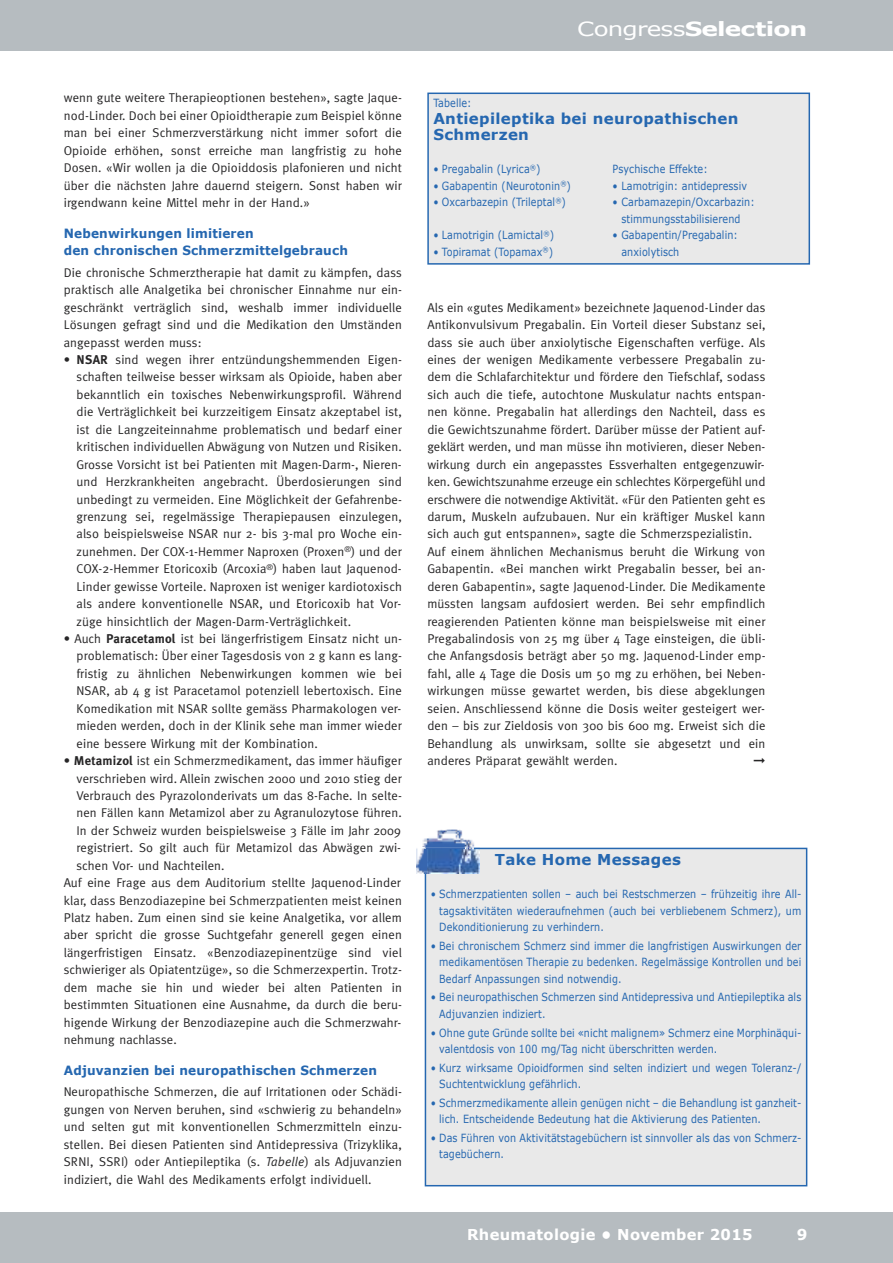
<style>
.page{position:relative;width:893px;height:1263px;background:#fff}
.page>*{position:absolute;margin:0;border:0;box-sizing:border-box;transform-origin:0 0}
.t1{font:700 19.5px "Verdana";letter-spacing:-.035em;color:#fff;scale:1.28 1}
.t2{font:700 15px/16.5px "Verdana";letter-spacing:.02em;color:#2567b0}
.t3{font:700 15px "Verdana";letter-spacing:.02em;color:#fff}
.t4{font:12.75px/17.4px "Meta Plus";letter-spacing:.01em;color:#272627;text-align:justify}
.t5{font:700 12.75px/17.4px "Verdana";letter-spacing:.015em;color:#2567b0;scale:.95 1}
.t6{font:11.25px/16.5px "Verdana";letter-spacing:.015em;color:#2567b0;scale:.85 1}
.s1{font-weight:700}
.s2{font-family:"Meta Plus Normal";font-style:italic}
.s3{font-weight:400}
.s4{color:#e9e9e9}
</style>
<div class="page">
<div style="left:0;top:0;width:893px;height:51px;background:#b6bcc0"></div>
<div style="left:0;top:1212px;width:893px;height:51px;background:#b6bcc0"></div>
<div style="left:429px;top:94px;width:379px;height:169px;background:#e9e9e9"></div>
<div style="left:427px;top:93px;width:383px;height:172px;border:2px solid #2567b0"></div>
<div style="left:426px;top:849px;width:380px;height:336px;background:#e9e9e9"></div>
<div style="left:425px;top:848px;width:382px;height:338px;border:2px solid #2567b0"></div>
<img style="left:416px;top:830px;width:64px;height:43px">
<img style="left:425px;top:848px;width:55px;height:1px">
<svg style="left:425px;top:849px;width:1px;height:24px"></svg>
<p class="t4" style="left:64px;top:89px;width:340px">wenn gute weitere Therapieoptionen bestehen», sagte Jaque&shy;nod-Linder. Doch bei einer Opioidtherapie zum Beispiel könne man bei einer Schmerzverstärkung nicht immer sofort die Opioide erhöhen, sonst erreiche man langfristig zu hohe Dosen. «Wir wollen ja die Opioiddosis plafonieren und nicht über die nächsten Jahre dauernd steigern. Sonst haben wir irgendwann keine Mittel mehr in der Hand.»</p>
<p class="t5" style="left:64px;top:224px;width:301px">Nebenwirkungen limitieren<br>den chronischen Schmerzmittelgebrauch</p>
<p class="t4" style="left:64px;top:264px;width:340px">Die chronische Schmerztherapie hat damit zu kämpfen, dass praktisch alle Analgetika bei chronischer Einnahme nur ein&shy;geschränkt verträglich sind, weshalb immer individuelle Lösungen gefragt sind und die Medikation den Umständen angepasst werden muss:</p>
<p class="t4" style="left:77px;top:351px;width:327px;text-indent:-13px">• <span class="s1">NSAR</span> sind wegen ihrer entzündungshemmenden Eigen&shy;schaften teilweise besser wirksam als Opioide, haben aber bekanntlich ein toxisches Nebenwirkungsprofil. Während die Verträglichkeit bei kurzzeitigem Einsatz akzeptabel ist, ist die Langzeiteinnahme problematisch und bedarf einer kritischen individuellen Abwägung von Nutzen und Risiken.<br>Grosse Vorsicht ist bei Patienten mit Magen-Darm-, Nieren&shy;und Herzkrankheiten angebracht. Überdosierungen sind unbedingt zu vermeiden. Eine Möglichkeit der Gefahrenbe&shy;grenzung sei, regelmässige Therapiepausen einzulegen, also beispielsweise NSAR nur 2- bis 3-mal pro Woche ein&shy;zunehmen. Der COX-1-Hemmer Naproxen (Proxen<sup>®</sup>) und der COX-2-Hemmer Etoricoxib (Arcoxia<sup>®</sup>) haben laut Jaquenod-Linder gewisse Vorteile. Naproxen ist weniger kardiotoxisch als andere konventionelle NSAR, und Etoricoxib hat Vor&shy;züge hinsichtlich der Magen-Darm-Verträglichkeit.</p>
<p class="t4" style="left:77px;top:630px;width:327px;text-indent:-13px">• Auch <span class="s1">Paracetamol</span> ist bei längerfristigem Einsatz nicht un&shy;problematisch: Über einer Tagesdosis von 2 g kann es lang&shy;fristig zu ähnlichen Nebenwirkungen kommen wie bei NSAR, ab 4 g ist Paracetamol potenziell lebertoxisch. Eine Komedikation mit NSAR sollte gemäss Pharmakologen ver&shy;mieden werden, doch in der Klinik sehe man immer wieder eine bessere Wirkung mit der Kombination.</p>
<p class="t4" style="left:64px;top:752px;width:340px">• <span class="s1">Metamizol</span> ist ein Schmerzmedikament, das immer häufiger</p>
<p class="t4" style="left:77px;top:769px;width:327px">verschrieben wird. Allein zwischen 2000 und 2010 stieg der</p>
<p class="t4" style="left:77px;top:787px;width:327px">Verbrauch des Pyrazolonderivats um das 8-Fache. In selte-</p>
<p class="t4" style="left:77px;top:804px;width:327px">nen Fällen kann Metamizol aber zu Agranulozytose führen.</p>
<p class="t4" style="left:77px;top:822px;width:326px">In der Schweiz wurden beispielsweise 3 Fälle im Jahr 2009</p>
<p class="t4" style="left:77px;top:839px;width:326px">registriert. So gilt auch für Metamizol das Abwägen zwi-</p>
<p class="t4" style="left:77px;top:857px;width:150px">schen Vor- und Nachteilen.</p>
<p class="t4" style="left:64px;top:874px;width:339px">Auf eine Frage aus dem Auditorium stellte Jaquenod-Linder</p>
<p class="t4" style="left:64px;top:891px;width:340px">klar, dass Benzodiazepine bei Schmerzpatienten meist keinen</p>
<p class="t4" style="left:64px;top:909px;width:340px">Platz haben. Zum einen sind sie keine Analgetika, vor allem</p>
<p class="t4" style="left:64px;top:926px;width:340px">aber spricht die grosse Suchtgefahr generell gegen einen</p>
<p class="t4" style="left:64px;top:944px;width:340px">längerfristigen Einsatz. «Benzodiazepinentzüge sind viel</p>
<p class="t4" style="left:64px;top:961px;width:340px">schwieriger als Opiatentzüge», so die Schmerzexpertin. Trotz-</p>
<p class="t4" style="left:64px;top:979px;width:340px">dem mache sie hin und wieder bei alten Patienten in</p>
<p class="t4" style="left:64px;top:996px;width:340px">bestimmten Situationen eine Ausnahme, da durch die beru-</p>
<p class="t4" style="left:64px;top:1013px;width:339px">higende Wirkung der Benzodiazepine auch die Schmerzwahr-</p>
<p class="t4" style="left:64px;top:1031px;width:114px">nehmung nachlasse.</p>
<p class="t5" style="left:64px;top:1061px;width:331px">Adjuvanzien bei neuropathischen Schmerzen</p>
<p class="t4" style="left:64px;top:1083px;width:340px">Neuropathische Schmerzen, die auf Irritationen oder Schädi&shy;gungen von Nerven beruhen, sind «schwierig zu behandeln» und selten gut mit konventionellen Schmerzmitteln einzu&shy;stellen. Bei diesen Patienten sind Antidepressiva (Trizyklika, SRNI, SSRI) oder Antiepileptika (s. <span class="s2">Tabelle</span>) als Adjuvanzien indiziert, die Wahl des Medikaments erfolgt individuell.</p>
<h1 class="t1" style="left:577px;top:17px;width:181px"><span class="s3">Congress</span>Selection</h1>
<p class="t6" style="left:433px;top:94px;width:47px">Tabelle:</p>
<p class="t2" style="left:433px;top:109px;width:307px">Antiepileptika bei neuropathischen<br>Schmerzen</p>
<p class="t6" style="left:433px;top:160px;width:128px">• Pregabalin (Lyrica<sup>®</sup>)</p>
<p class="t6" style="left:613px;top:160px;width:113px">Psychische Effekte:</p>
<p class="t6" style="left:433px;top:177px;width:163px">• Gabapentin (Neurotonin<sup>®</sup>)</p>
<p class="t6" style="left:613px;top:177px;width:160px">• Lamotrigin: antidepressiv</p>
<p class="t6" style="left:433px;top:193px;width:158px">• Oxcarbazepin (Trileptal<sup>®</sup>)</p>
<p class="t6" style="left:613px;top:193px;width:169px">• Carbamazepin/Oxcarbazin:</p>
<p class="t6" style="left:613px;top:210px;width:152px"><span class="s4">•</span> stimmungsstabilisierend</p>
<p class="t6" style="left:433px;top:226px;width:143px">• Lamotrigin (Lamictal<sup>®</sup>)</p>
<p class="t6" style="left:613px;top:226px;width:149px">• Gabapentin/Pregabalin:</p>
<p class="t6" style="left:433px;top:243px;width:142px">• Topiramat (Topamax<sup>®</sup>)</p>
<p class="t6" style="left:613px;top:243px;width:80px"><span class="s4">•</span> anxiolytisch</p>
<p class="t4" style="left:427px;top:299px;width:340px;text-align:left">Als ein «gutes Medikament» bezeichnete Jaquenod-Linder das Antikonvulsivum Pregabalin. Ein Vorteil dieser Substanz sei, dass sie auch über anxiolytische Eigenschaften verfüge. Als eines der wenigen Medikamente verbessere Pregabalin zu&shy;dem die Schlafarchitektur und fördere den Tiefschlaf, sodass sich auch die tiefe, autochtone Muskulatur nachts entspan&shy;nen könne. Pregabalin hat allerdings den Nachteil, dass es die Gewichtszunahme fördert. Darüber müsse der Patient auf&shy;geklärt werden, und man müsse ihn motivieren, dieser Neben&shy;wirkung durch ein angepasstes Essverhalten entgegenzuwir&shy;ken. Gewichtszunahme erzeuge ein schlechtes Körpergefühl und erschwere die notwendige Aktivität. «Für den Patienten geht es darum, Muskeln aufzubauen. Nur ein kräftiger Muskel kann sich auch gut entspannen», sagte die Schmerzspezialistin.<br>Auf einem ähnlichen Mechanismus beruht die Wirkung von Gabapentin. «Bei manchen wirkt Pregabalin besser, bei an&shy;deren Gabapentin», sagte Jaquenod-Linder. Die Medikamente müssten langsam aufdosiert werden. Bei sehr empfindlich reagierenden Patienten könne man beispielsweise mit einer Pregabalindosis von 25 mg über 4 Tage einsteigen, die übli&shy;che Anfangsdosis beträgt aber 50 mg. Jaquenod-Linder emp&shy;fahl, alle 4 Tage die Dosis um 50 mg zu erhöhen, bei Neben&shy;wirkungen müsse gewartet werden, bis diese abgeklungen seien. Anschliessend könne die Dosis weiter gesteigert wer&shy;den – bis zur Zieldosis von 300 bis 600 mg. Erweist sich die Behandlung als unwirksam, sollte sie abgesetzt und ein anderes Präparat gewählt werden.</p>
<p class="t2" style="left:495px;top:851px;width:187px">Take Home Messages</p>
<p class="t6" style="left:439px;top:885px;width:428px;text-align:justify;text-indent:-9px">• Schmerzpatienten sollen – auch bei Restschmerzen – frühzeitig ihre All&shy;tagsaktivitäten wiederaufnehmen (auch bei verbliebenem Schmerz), um Dekonditionierung zu verhindern.</p>
<p class="t6" style="left:439px;top:937px;width:428px;text-align:justify;text-indent:-9px">• Bei chronischem Schmerz sind immer die langfristigen Auswirkungen der medikamentösen Therapie zu bedenken. Regelmässige Kontrollen und bei Bedarf Anpassungen sind notwendig.</p>
<p class="t6" style="left:439px;top:989px;width:428px;text-indent:-9px">• Bei neuropathischen Schmerzen sind Antidepressiva und Antiepileptika als<br>Adjuvanzien indiziert.</p>
<p class="t6" style="left:439px;top:1024px;width:428px;text-indent:-9px">• Ohne gute Gründe sollte bei «nicht malignem» Schmerz eine Morphinäqui&shy;valentdosis von 100 mg/Tag nicht überschritten werden.</p>
<p class="t6" style="left:439px;top:1059px;width:428px;text-indent:-9px">• Kurz wirksame Opioidformen sind selten indiziert und wegen Toleranz-/<br>Suchtentwicklung gefährlich.</p>
<p class="t6" style="left:439px;top:1094px;width:428px;text-indent:-9px">• Schmerzmedikamente allein genügen nicht – die Behandlung ist ganzheit&shy;lich. Entscheidende Bedeutung hat die Aktivierung des Patienten.</p>
<p class="t6" style="left:439px;top:1129px;width:428px;text-indent:-9px">• Das Führen von Aktivitätstagebüchern ist sinnvoller als das von Schmerz&shy;tagebüchern.</p>
<p class="t3" style="left:467px;top:1225px;width:287px">Rheumatologie • November 2015</p>
<p class="t3" style="left:797px;top:1225px;width:12px">9</p>
</div>
